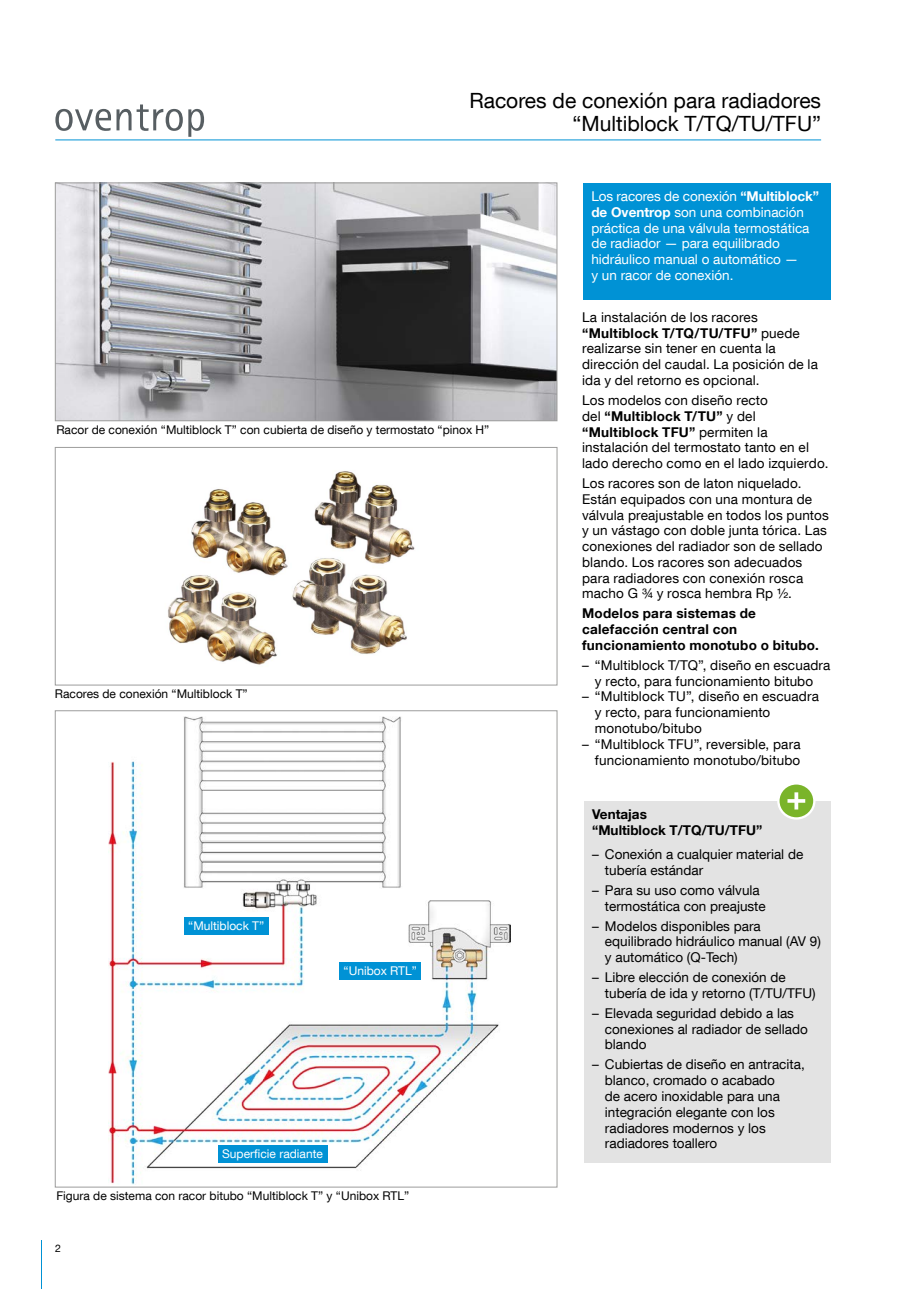
<style>
.page{position:relative;width:919px;height:1289px;background:#fff}
.page>*{position:absolute;margin:0;border:0;box-sizing:border-box;transform-origin:0 0}
.t1{font:21px/22.5px "Helvetica Neue LT Com";color:#000;text-align:right}
.t2{font:13.5px/15.8px "Helvetica Neue LT Com";letter-spacing:.01em;color:#000}
.t3{font:13.5px/15.8px "Helvetica Neue LT Com";color:#fff}
.t4{font:700 13.5px/15.8px "Helvetica Neue LT Com";letter-spacing:.02em;color:#000}
.t5{font:700 13.5px/15.8px "Helvetica Neue LT Com";color:#000}
.t6{font:12px "Helvetica Neue LT Com";color:#000}
.t7{font:12px "Helvetica Neue LT Com";color:#fff}
.t8{font:10.5px "Helvetica Neue LT Com";color:#000}
.s1{font-weight:700}
</style>
<div class="page">
<svg style="left:55px;top:104px;width:149px;height:33px"></svg>
<hr style="left:55px;top:139px;width:766px;height:1px;background:#0092d5">
<hr style="left:41px;top:1239px;width:1px;height:49px;background:#0092d5">
<img style="left:57px;top:184px;width:498px;height:235px">
<div style="left:55px;top:182px;width:502px;height:239px;border:1px solid #9d9d9c"></div>
<img style="left:108px;top:716px;width:402px;height:468px">
<img style="left:168px;top:471px;width:247px;height:194px">
<div style="left:55px;top:447px;width:502px;height:238px;border:1px solid #9d9d9c"></div>
<div style="left:583px;top:800px;width:247px;height:362px;background:#e3e3e3"></div>
<svg style="left:778px;top:783px;width:36px;height:35px"></svg>
<div style="left:777px;top:782px;width:38px;height:37px;border:2px solid #fff;border-radius:50%"></div>
<svg style="left:787px;top:792px;width:18px;height:17px"></svg>
<div style="left:583px;top:183px;width:247px;height:116px;background:#0092d5"></div>
<div style="left:339px;top:962px;width:82px;height:17px;background:#0092d5"></div>
<div style="left:184px;top:917px;width:84px;height:17px;background:#0092d5"></div>
<div style="left:218px;top:1145px;width:109px;height:17px;background:#0092d5"></div>
<h1 class="t1" style="left:469px;top:89px;width:353px">Racores de conexión para radiadores “Multiblock T/TQ/TU/TFU”</h1>
<p class="t6" style="left:56px;top:422px;width:434px">Racor de conexión “Multiblock T” con cubierta de diseño y termostato “pinox H”</p>
<p class="t6" style="left:55px;top:686px;width:194px">Racores de conexión “Multiblock T”</p>
<p class="t7" style="left:188px;top:918px;width:78px">“Multiblock T”</p>
<p class="t7" style="left:343px;top:963px;width:75px">“Unibox RTL”</p>
<p class="t7" style="left:222px;top:1146px;width:102px">Superficie radiante</p>
<p class="t6" style="left:56px;top:1188px;width:354px">Figura de sistema con racor bitubo “Multiblock T” y “Unibox RTL”</p>
<p class="t8" style="left:55px;top:1241px;width:7px">2</p>
<p class="t3" style="left:591px;top:188px;width:229px">Los racores de conexión <span class="s1">“Multiblock” de Oventrop</span> son una combinación práctica de una válvula termostática de radiador — para equilibrado hidráulico manual o automático —<br>y un racor de conexión.</p>
<p class="t2" style="left:582px;top:309px;width:237px">La instalación de los racores <span class="s1">“Multiblock T/TQ/TU/TFU”</span> puede realizarse sin tener en cuenta la dirección del caudal. La posición de la ida y del retorno es opcional.</p>
<p class="t2" style="left:582px;top:392px;width:248px">Los modelos con diseño recto<br>del <span class="s1">“Multiblock T/TU”</span> y del <span class="s1">“Multiblock TFU”</span> permiten la instalación del termostato tanto en el lado derecho como en el lado izquierdo.</p>
<p class="t2" style="left:582px;top:475px;width:248px">Los racores son de laton niquelado.<br>Están equipados con una montura de válvula preajustable en todos los puntos y un vástago con doble junta tórica. Las conexiones del radiador son de sellado blando. Los racores son adecuados para radiadores con conexión rosca macho G ¾ y rosca hembra Rp ½.</p>
<p class="t4" style="left:582px;top:605px;width:238px">Modelos para sistemas de calefacción central con funcionamiento monotubo o bitubo.</p>
<p class="t2" style="left:582px;top:657px;width:250px;text-align:center">– “Multiblock T/TQ”, diseño en escuadra y recto, para funcionamiento bitubo</p>
<p class="t2" style="left:595px;top:688px;width:225px;text-indent:-13px">– “Multiblock TU”, diseño en escuadra y recto, para funcionamiento monotubo/bitubo</p>
<p class="t2" style="left:582px;top:735px;width:220px;text-align:right">– “Multiblock TFU”, reversible, para funcionamiento monotubo/bitubo</p>
<p class="t5" style="left:592px;top:806px;width:172px">Ventajas<br>“Multiblock T/TQ/TU/TFU”</p>
<p class="t2" style="left:605px;top:846px;width:200px;text-indent:-13px">– Conexión a cualquier material de tubería estándar</p>
<p class="t2" style="left:605px;top:881px;width:162px;text-indent:-13px">– Para su uso como válvula termostática con preajuste</p>
<p class="t2" style="left:605px;top:917px;width:217px;text-indent:-13px">– Modelos disponibles para equilibrado hidráulico manual (AV 9) y automático (Q-Tech)</p>
<p class="t2" style="left:605px;top:969px;width:212px;text-indent:-13px">– Libre elección de conexión de tubería de ida y retorno (T/TU/TFU)</p>
<p class="t2" style="left:605px;top:1004px;width:204px;text-indent:-13px">– Elevada seguridad debido a las conexiones al radiador de sellado blando</p>
<p class="t2" style="left:605px;top:1056px;width:201px;text-indent:-13px">– Cubiertas de diseño en antracita, blanco, cromado o acabado<br>de acero inoxidable para una integración elegante con los radiadores modernos y los radiadores toallero</p>
</div>
